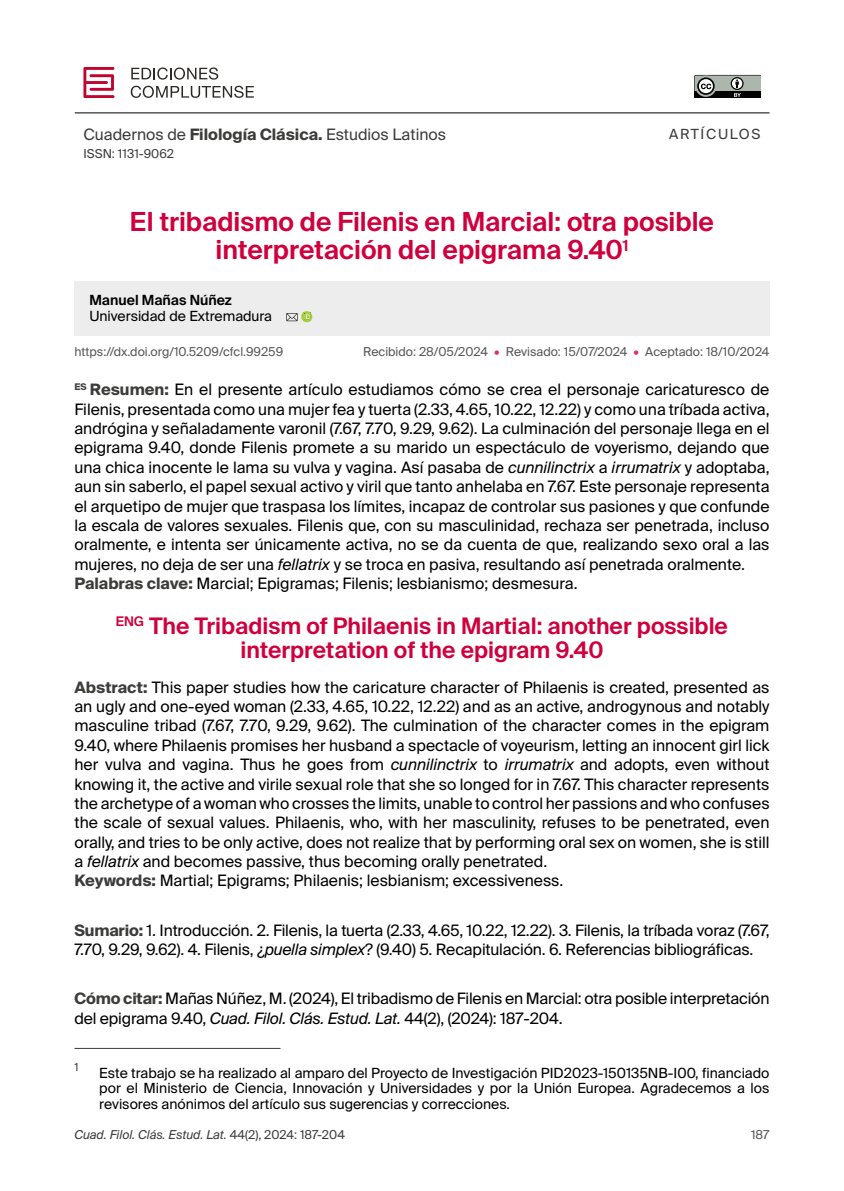
<style>
.page{position:relative;width:844px;height:1191px;background:#fff}
.page>*{position:absolute;margin:0;border:0;box-sizing:border-box;transform-origin:0 0}
.Título_original_ES{font:600 26.25px/28.2px "Suisse Intl";color:#cf003d;text-align:center}
.Título_traducido_EN{font:600 22.75px/24.7px "Suisse Intl";color:#cf003d;text-align:center}
.Resumen_abstract_-_I{font:15.75px/19.4px "Suisse Intl";color:#000;text-align:justify}
.Resumen_abstract{font:15.75px/19.4px "Suisse Intl";color:#000;text-align:justify}
.Sumario{font:15.75px/19.4px "Suisse Intl";letter-spacing:-.01em;color:#000}
.Como_Citar{font:15.75px/19.4px "Suisse Intl";letter-spacing:-.01em;color:#000}
.Palabras_clave_keywo{font:15.75px "Suisse Intl";color:#000}
.t1{font:15.75px "Suisse Intl";color:#3c3c3b}
.Notas_al_pie{font:14px/15.8px "Suisse Intl";color:#000;text-align:justify}
.Cargo{font:14px "Suisse Intl";color:#000}
.Autor{font:600 14px "Suisse Intl";color:#000}
.t2{font:14px "Suisse Intl";letter-spacing:.12em;color:#3c3c3b}
.Fechas{font:12.25px "Suisse Intl";color:#575756}
.t3{font:italic 12.25px "Suisse Intl";color:#3c3c3b}
.t4{font:12.25px "Suisse Intl";color:#3c3c3b}
.t5{font:12.25px "Suisse Intl";color:#555454}
.Notas_al_pie-2{font:11.2px "Suisse Intl";color:#3c3c3b}
.s1{font-weight:700}
.s2{color:#d83364}
.s3{font-weight:700;color:#3c3c3b}
.s4{font-style:italic}
.s5{font-style:normal}
</style>
<div class="page">
<hr style="left:75px;top:112px;width:694px;height:1px;background:#000">
<svg style="left:694px;top:75px;width:66px;height:23px;background:#757975"></svg>
<svg style="left:83px;top:67px;width:31px;height:31px"></svg>
<svg style="left:131px;top:67px;width:87px;height:13px"></svg>
<svg style="left:131px;top:86px;width:123px;height:12px"></svg>
<div style="left:74px;top:281px;width:695px;height:55px;background:#ededed"></div>
<svg style="left:286px;top:311px;width:26px;height:11px"></svg>
<hr style="left:74px;top:1048px;width:206px;height:1px;background:#3c3c3b">
<p class="t1" style="left:83px;top:125px;width:364px">Cuadernos de <span class="s1">Filología Clásica.</span> Estudios Latinos</p>
<p class="t4" style="left:83px;top:146px;width:92px">ISSN: 1131-9062</p>
<p class="t2" style="left:669px;top:126px;width:93px">ARTÍCULOS</p>
<p class="Título_original_ES" style="left:130px;top:208px;width:585px">El tribadismo de Filenis en Marcial: otra posible interpretación del epigrama 9.40<sup>1</sup></p>
<p class="Autor" style="left:89px;top:292px;width:144px">Manuel Mañas Núñez</p>
<p class="Cargo" style="left:89px;top:308px;width:184px">Universidad de Extremadura</p>
<p class="Fechas" style="left:74px;top:344px;width:210px">https://dx.doi.org/10.5209/cfcl.99259</p>
<p class="Fechas" style="left:363px;top:344px;width:408px">Recibido: 28/05/2024 <span class="s2">•</span> Revisado: 15/07/2024 <span class="s2">•</span> Aceptado: 18/10/2024</p>
<p class="Resumen_abstract_-_I" style="left:74px;top:380px;width:696px"><sup>ES</sup> <span class="s3">Resumen:</span> En el presente artículo estudiamos cómo se crea el personaje caricaturesco de Filenis, presentada como una mujer fea y tuerta (2.33, 4.65, 10.22, 12.22) y como una tríbada activa, andrógina y señaladamente varonil (7.67, 7.70, 9.29, 9.62). La culminación del personaje llega en el epigrama 9.40, donde Filenis promete a su marido un espectáculo de voyerismo, dejando que una chica inocente le lama su vulva y vagina. Así pasaba de <span class="s4">cunnilinctrix</span> a <span class="s4">irrumatrix</span> y adoptaba, aun sin saberlo, el papel sexual activo y viril que tanto anhelaba en 7.67. Este personaje representa el arquetipo de mujer que traspasa los límites, incapaz de controlar sus pasiones y que confunde la escala de valores sexuales. Filenis que, con su masculinidad, rechaza ser penetrada, incluso oralmente, e intenta ser únicamente activa, no se da cuenta de que, realizando sexo oral a las mujeres, no deja de ser una <span class="s4">fellatrix</span> y se troca en pasiva, resultando así penetrada oralmente.</p>
<p class="Palabras_clave_keywo" style="left:74px;top:574px;width:504px"><span class="s3">Palabras clave:</span> Marcial; Epigramas; Filenis; lesbianismo; desmesura.</p>
<p class="Título_traducido_EN" style="left:116px;top:613px;width:613px"><sup>ENG</sup> The Tribadism of Philaenis in Martial: another possible interpretation of the epigram 9.40</p>
<p class="Resumen_abstract" style="left:74px;top:677px;width:696px"><span class="s3">Abstract:</span> This paper studies how the caricature character of Philaenis is created, presented as an ugly and one-eyed woman (2.33, 4.65, 10.22, 12.22) and as an active, androgynous and notably masculine tribad (7.67, 7.70, 9.29, 9.62). The culmination of the character comes in the epigram 9.40, where Philaenis promises her husband a spectacle of voyeurism, letting an innocent girl lick her vulva and vagina. Thus he goes from <span class="s4">cunnilinctrix</span> to <span class="s4">irrumatrix</span> and adopts, even without knowing it, the active and virile sexual role that she so longed for in 7.67. This character represents the archetype of a woman who crosses the limits, unable to control her passions and who confuses the scale of sexual values. Philaenis, who, with her masculinity, refuses to be penetrated, even orally, and tries to be only active, does not realize that by performing oral sex on women, she is still a <span class="s4">fellatrix</span> and becomes passive, thus becoming orally penetrated.</p>
<p class="Palabras_clave_keywo" style="left:74px;top:872px;width:490px"><span class="s3">Keywords:</span> Martial; Epigrams; Philaenis; lesbianism; excessiveness.</p>
<p class="Sumario" style="left:74px;top:920px;width:696px"><span class="s3">Sumario:</span> 1. Introducción. 2. Filenis, la tuerta (2.33, 4.65, 10.22, 12.22). 3. Filenis, la tríbada voraz (7.67,<br>7.70, 9.29, 9.62). 4. Filenis, ¿<span class="s4">puella simplex</span>? (9.40) 5. Recapitulación. 6. Referencias bibliográficas.</p>
<p class="Como_Citar" style="left:74px;top:989px;width:696px"><span class="s3">Cómo citar:</span> Mañas Núñez, M. (2024), El tribadismo de Filenis en Marcial: otra posible interpretación del epigrama 9.40, <span class="s4">Cuad. Filol. Clás. Estud. Lat.</span> 44(2), (2024): 187-204.</p>
<p class="Notas_al_pie-2" style="left:74px;top:1060px;width:6px">1</p>
<p class="Notas_al_pie" style="left:99px;top:1064px;width:671px">Este trabajo se ha realizado al amparo del Proyecto de Investigación PID2023-150135NB-I00, financiado por el Ministerio de Ciencia, Innovación y Universidades y por la Unión Europea. Agradecemos a los revisores anónimos del artículo sus sugerencias y correcciones.</p>
<p class="t3" style="left:74px;top:1127px;width:272px">Cuad. Filol. Clás. Estud. Lat. <span class="s5">44(2), 2024: 187-204</span></p>
<p class="t5" style="left:750px;top:1127px;width:20px">187</p>
</div>
